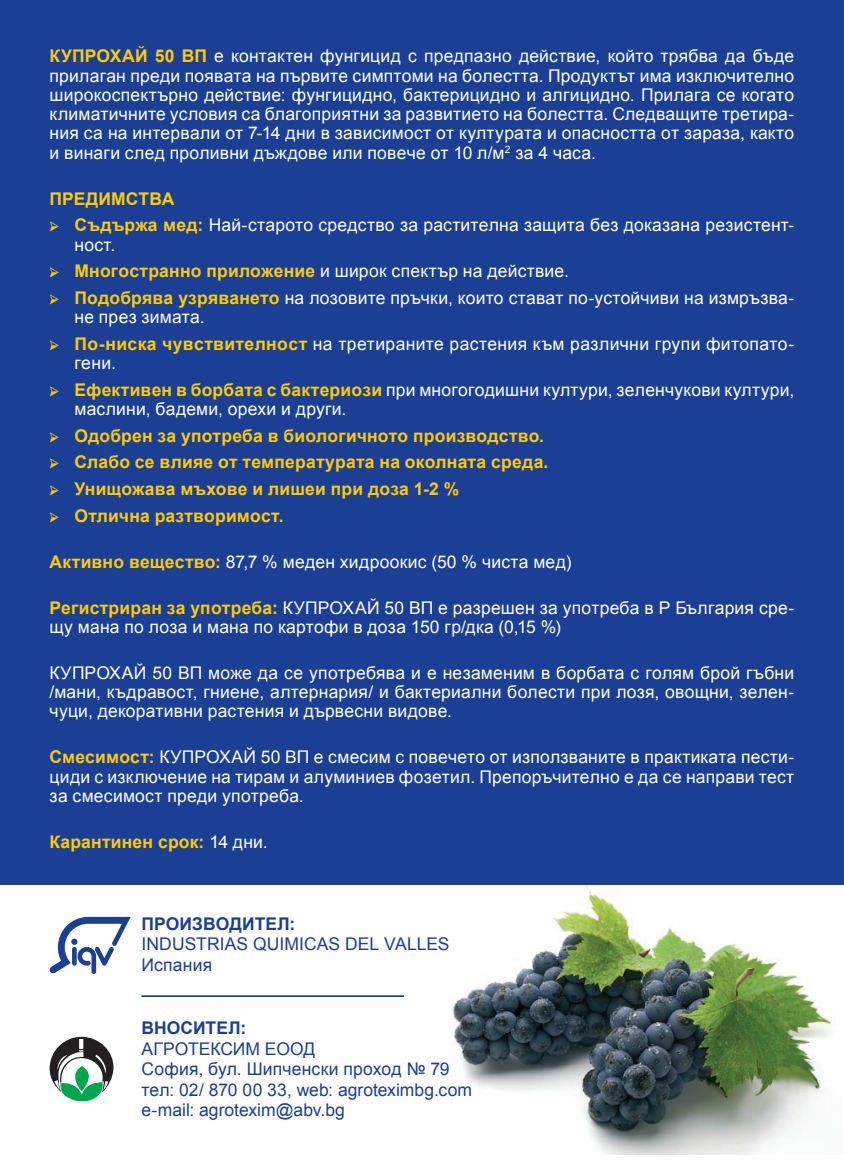
<style>
.page{position:relative;width:844px;height:1166px;background:#fff}
.page>*{position:absolute;margin:0;border:0;box-sizing:border-box;transform-origin:0 0}
.t1{font:17.5px/19.2px "Arial";letter-spacing:.015em;color:#fff}
.t2{font:700 17.5px "Arial";letter-spacing:.01em;color:#feca0a}
.t3{font:17.5px "Arial";letter-spacing:.005em;color:#1b3f94}
.t4{font:700 17.5px "Arial";letter-spacing:.005em;color:#1b3f94}
.s1{font-weight:700;color:#feca0a}
.s2{font-family:"Minion Pro";color:#feca0a}
.s3{font-family:"Minion Pro";font-weight:400}
.s4{font-weight:400;color:#fff}
</style>
<div class="page">
<img style="left:432px;top:884px;width:410px;height:270px">
<div style="left:0;top:0;width:843px;height:884px;background:#1b3f94"></div>
<svg style="left:50px;top:917px;width:81px;height:57px"></svg>
<svg style="left:50px;top:1037px;width:63px;height:64px"></svg>
<hr style="left:141px;top:995px;width:262px;height:2px;background:#1b3f94">
<p class="t1" style="left:50px;top:47px;width:746px;text-align:justify"><span class="s1">КУПРОХАЙ 50 ВП</span> е контактен фунгицид с предпазно действие, който трябва да бъде прилаган преди появата на първите симптоми на болестта. Продуктът има изключително широкоспектърно действие: фунгицидно, бактерицидно и алгицидно. Прилага се когато климатичните условия са благоприятни за развитието на болестта. Следващите третира&shy;ния са на интервали от 7-14 дни в зависимост от културата и опасността от зараза, както и винаги след проливни дъждове или повече от 10 л/м<sup>2</sup> за 4 часа.</p>
<p class="t2" style="left:50px;top:187px;width:126px">ПРЕДИМСТВА</p>
<p class="t1" style="left:74px;top:216px;width:721px;text-indent:-25px"><span class="s2">→</span> <span class="s1">Съдържа мед:</span> Най-старото средство за растителна защита без доказана резистент&shy;ност.</p>
<p class="t1" style="left:50px;top:262px;width:520px"><span class="s2">→</span> <span class="s1">Многостранно приложение</span> и широк спектър на действие.</p>
<p class="t1" style="left:74px;top:288px;width:721px;text-indent:-25px"><span class="s2">→</span> <span class="s1">Подобрява узряването</span> на лозовите пръчки, които стават по-устойчиви на измръзва&shy;не през зимата.</p>
<p class="t1" style="left:74px;top:334px;width:721px;text-indent:-25px"><span class="s2">→</span> <span class="s1">По-ниска чувствителност</span> на третираните растения към различни групи фитопато&shy;гени.</p>
<p class="t1" style="left:74px;top:380px;width:721px;text-indent:-25px"><span class="s2">→</span> <span class="s1">Ефективен в борбата с бактериози</span> при многогодишни култури, зеленчукови култури, маслини, бадеми, орехи и други.</p>
<p class="t2" style="left:50px;top:424px;width:496px"><span class="s3">→</span> Одобрен за употреба в биологичното производство.</p>
<p class="t2" style="left:50px;top:451px;width:500px"><span class="s3">→</span> Слабо се влияе от температурата на околната среда.</p>
<p class="t2" style="left:50px;top:477px;width:411px"><span class="s3">→</span> Унищожава мъхове и лишеи при доза 1-2 %</p>
<p class="t2" style="left:50px;top:504px;width:235px"><span class="s3">→</span> Отлична разтворимост.</p>
<p class="t1" style="left:50px;top:552px;width:523px"><span class="s1">Активно вещество:</span> 87,7 % меден хидроокис (50 % чиста мед)</p>
<p class="t1" style="left:50px;top:598px;width:746px"><span class="s1">Регистриран за употреба:</span> КУПРОХАЙ 50 ВП е разрешен за употреба в Р България сре&shy;щу мана по лоза и мана по картофи в доза 150 гр/дка (0,15 %)</p>
<p class="t1" style="left:50px;top:663px;width:746px;text-align:justify">КУПРОХАЙ 50 ВП може да се употребява и е незаменим в борбата с голям брой гъбни /мани, къдравост, гниене, алтернария/ и бактериални болести при лозя, овощни, зелен&shy;чуци, декоративни растения и дървесни видове.</p>
<p class="t1" style="left:50px;top:748px;width:746px;text-align:justify"><span class="s1">Смесимост:</span> КУПРОХАЙ 50 ВП е смесим с повечето от използваните в практиката пести&shy;циди с изключение на тирам и алуминиев фозетил. Препоръчително е да се направи тест за смесимост преди употреба.</p>
<p class="t2" style="left:50px;top:830px;width:220px">Карантинен срок: <span class="s4">14 дни.</span></p>
<p class="t4" style="left:141px;top:912px;width:155px">ПРОИЗВОДИТЕЛ:</p>
<p class="t3" style="left:141px;top:932px;width:309px">INDUSTRIAS QUIMICAS DEL VALLES</p>
<p class="t3" style="left:141px;top:953px;width:72px">Испания</p>
<p class="t4" style="left:141px;top:1016px;width:106px">ВНОСИТЕЛ:</p>
<p class="t3" style="left:141px;top:1037px;width:175px">АГРОТЕКСИМ ЕООД</p>
<p class="t3" style="left:141px;top:1058px;width:310px">София, бул. Шипченски проход № 79</p>
<p class="t3" style="left:141px;top:1078px;width:332px">тел: 02/ 870 00 33, web: agroteximbg.com</p>
<p class="t3" style="left:141px;top:1099px;width:205px">e-mail: agrotexim@abv.bg</p>
</div>
